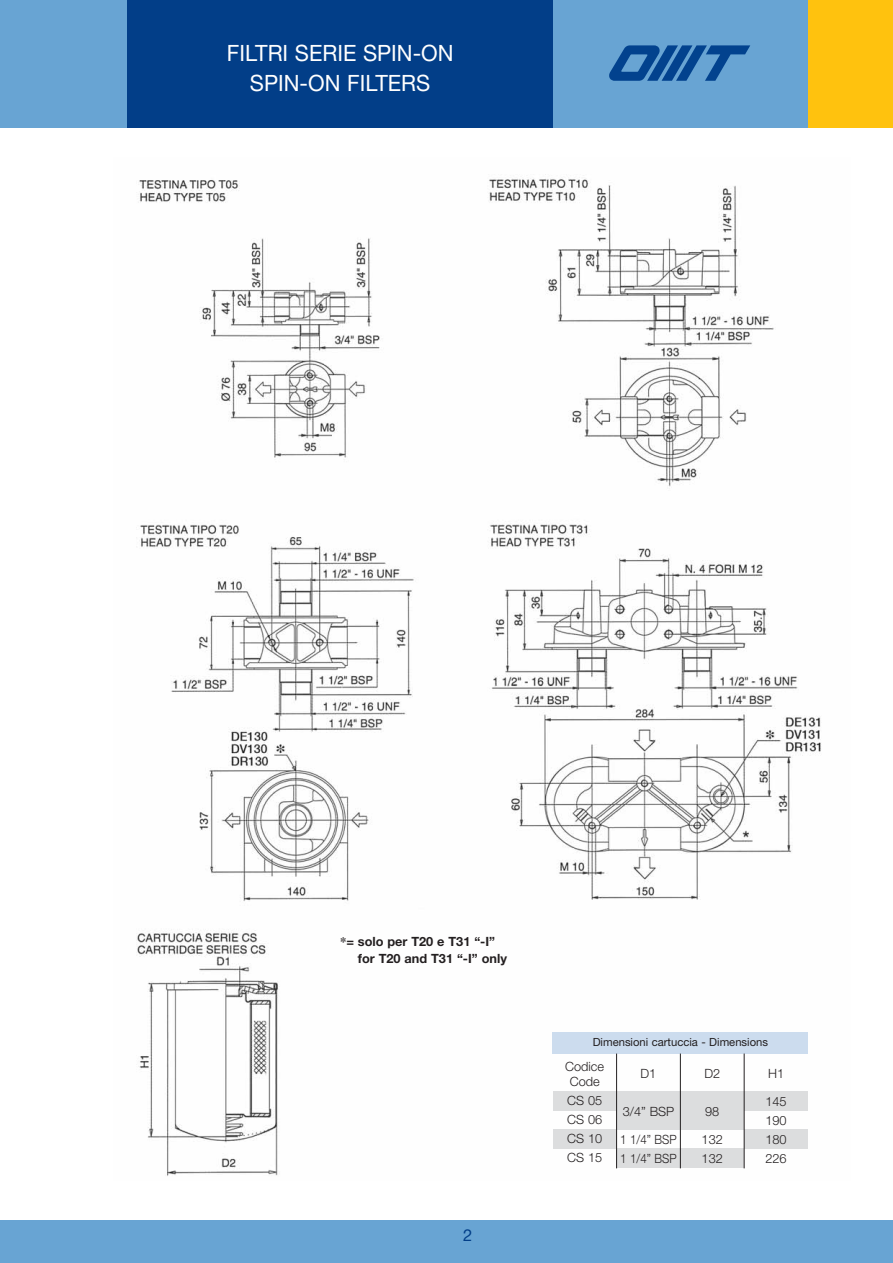
<style>
.page{position:relative;width:893px;height:1263px;background:#fff}
.page>*{position:absolute;margin:0;border:0;box-sizing:border-box;transform-origin:0 0}
.t1{font:22.5px/29.7px "Helvetica Neue";color:#fff;text-align:center}
.t2{font:16.5px "Helvetica Neue";color:#023e88}
.t3{font:300 12.75px/19px "Helvetica Neue";color:#231f20}
.t4{font:700 12.75px/16.5px "Helvetica Neue";color:#231f20}
.t5{font:300 12.75px "Helvetica Neue";color:#231f20;scale:.9 1}
.t6{font:11.25px "Helvetica Neue";color:#231f20}
.s1{font-family:"Times"}
</style>
<div class="page">
<div style="left:0;top:0;width:893px;height:128px;background:#68a4d3"></div>
<svg style="left:609px;top:45px;width:141px;height:36px"></svg>
<div style="left:128px;top:0;width:425px;height:128px;background:#023e88"></div>
<div style="left:808px;top:0;width:85px;height:128px;background:#ffc20e"></div>
<div style="left:0;top:1220px;width:893px;height:43px;background:#68a4d3"></div>
<img style="left:137px;top:174px;width:684px;height:1002px">
<div style="left:617px;top:1091px;width:127px;height:38px;background:#dcddde"></div>
<div style="left:553px;top:1091px;width:64px;height:19px;background:#dcddde"></div>
<div style="left:553px;top:1129px;width:64px;height:20px;background:#dcddde"></div>
<div style="left:617px;top:1149px;width:127px;height:19px;background:#dcddde"></div>
<div style="left:744px;top:1129px;width:64px;height:20px;background:#dcddde"></div>
<div style="left:744px;top:1091px;width:64px;height:19px;background:#dcddde"></div>
<div style="left:553px;top:1032px;width:255px;height:21px;background:#ccdcee"></div>
<hr style="left:616px;top:1053px;width:1px;height:115px;background:#231f20">
<hr style="left:680px;top:1053px;width:1px;height:115px;background:#231f20">
<hr style="left:744px;top:1053px;width:1px;height:115px;background:#231f20">
<h1 class="t1" style="left:227px;top:40px;width:228px">FILTRI SERIE SPIN-ON<br>SPIN-ON FILTERS</h1>
<p class="t4" style="left:358px;top:934px;width:151px;text-indent:-18px"><span class="s1">*</span>= solo per T20 e T31 “-I” for T20 and T31 “-I” only</p>
<p class="t2" style="left:463px;top:1229px;width:11px">2</p>
<p class="t6" style="left:593px;top:1037px;width:177px">Dimensioni cartuccia - Dimensions</p>
<p class="t3" style="left:641px;top:1065px;width:17px">D1</p>
<p class="t3" style="left:620px;top:1098px;width:58px;line-height:28px">3/4” BSP<br>1 1/4” BSP</p>
<p class="t5" style="left:620px;top:1154px;width:64px">1 1/4” BSP</p>
<p class="t3" style="left:565px;top:1060px;width:40px;line-height:15px;text-align:center">Codice<br>Code</p>
<p class="t3" style="left:567px;top:1092px;width:37px;text-align:justify">CS 05<br>CS 06<br>CS 10<br>CS 15</p>
<p class="t3" style="left:704px;top:1065px;width:17px">D2</p>
<p class="t3" style="left:705px;top:1103px;width:16px">98</p>
<p class="t3" style="left:702px;top:1131px;width:23px">132<br>132</p>
<p class="t3" style="left:765px;top:1060px;width:23px;line-height:28px">H1<br>145</p>
<p class="t3" style="left:765px;top:1112px;width:23px;text-align:justify">190<br>180<br>226</p>
</div>
